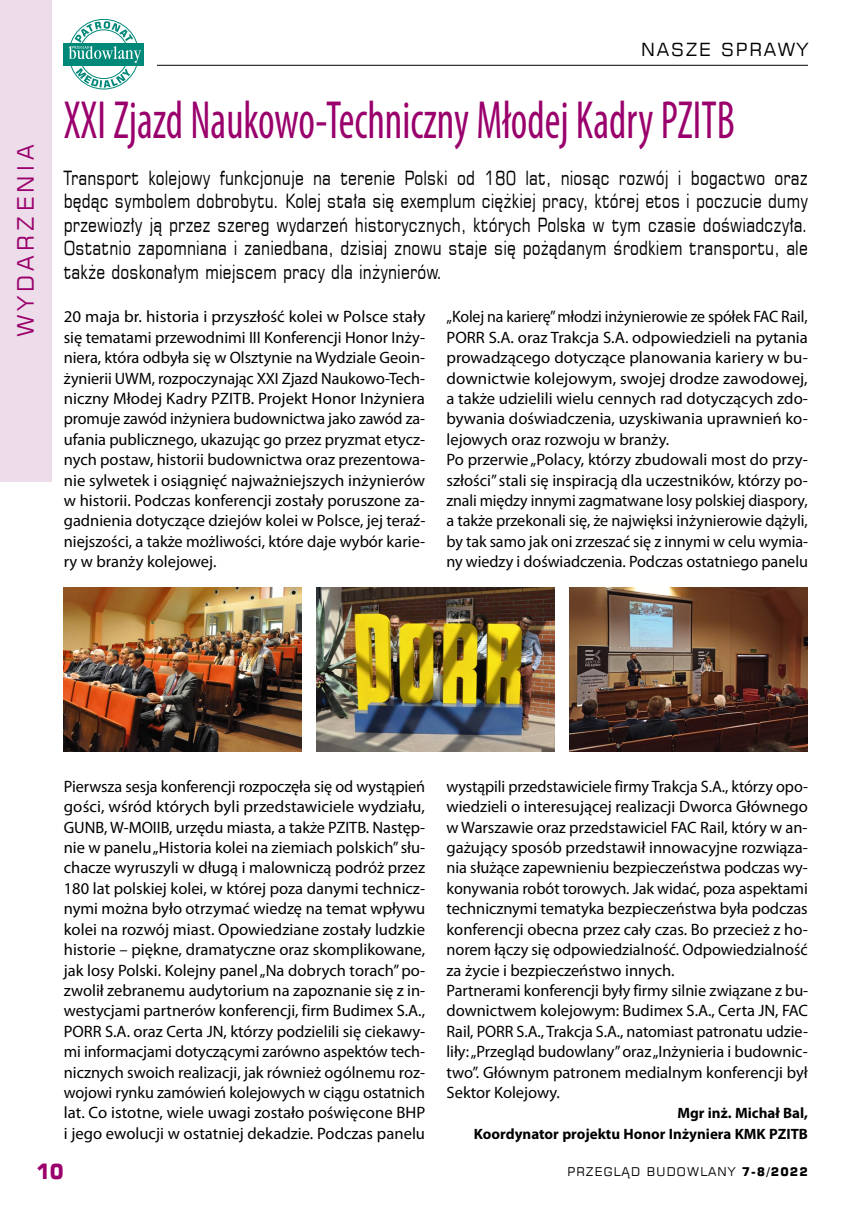
<style>
.page{position:relative;width:859px;height:1212px;background:#fff}
.page>*{position:absolute;margin:0;border:0;box-sizing:border-box;transform-origin:0 0}
.t1{font:condensed 54px "Myriad Pro";color:#9a006c;scale:.8 1}
.t2{font:22.5px "Square 721 EU";color:#9a006c}
.t3{font:700 21px "Square 721 EU";color:#9a006c;scale:.95 1}
.t4{font:19.5px/23.5px "Square 721 EU";letter-spacing:.01em;color:#000;text-align:justify;scale:.8 1}
.t5{font:18px "Square 721 EU";letter-spacing:.1em;color:#000}
.t6{font:16.5px/20.4px "Myriad Pro";color:#000;text-align:justify}
.t7{font:16.5px/20.4px "Myriad Pro";color:#000;scale:.96 1}
.t8{font:700 15px/20.4px "Myriad Pro";color:#000;text-align:right}
.t9{font:12px "Square 721 EU";letter-spacing:.1em;color:#000}
.s1{font-weight:700}
</style>
<div class="page">
<div style="left:0;top:0;width:51px;height:481px;background:#eddce9"></div>
<hr style="left:64px;top:65px;width:744px;height:1px;background:#000">
<div style="left:64px;top:0;width:93px;height:93px;background:#fff"></div>
<div style="left:64px;top:43px;width:80px;height:22px;background:#008879"></div>
<svg style="left:69px;top:21px;width:72px;height:67px"></svg>
<img style="left:64px;top:588px;width:238px;height:163px">
<img style="left:317px;top:588px;width:238px;height:163px">
<img style="left:570px;top:588px;width:238px;height:163px">
<h2 class="t2" style="left:11px;top:337px;width:193px;rotate:-90deg">WYDARZEN IA</h2>
<p class="t5" style="left:641px;top:38px;width:168px">nasze sprawy</p>
<h1 class="t1" style="left:64px;top:87px;width:840px">XXI Zjazd Naukowo-Techniczny Młodej Kadry PZITB</h1>
<p class="t4" style="left:64px;top:166px;width:932px">Transport kolejowy funkcjonuje na terenie Polski od 180 lat, niosąc rozwój i bogactwo oraz będąc symbolem dobrobytu. Kolej stała się exemplum ciężkiej pracy, której etos i poczucie dumy przewiozły ją przez szereg wydarzeń historycznych, których Polska w tym czasie doświadczyła.<br>Ostatnio zapomniana i zaniedbana, dzisiaj znowu staje się pożądanym środkiem transportu, ale także doskonałym miejscem pracy dla inżynierów.</p>
<p class="t6" style="left:64px;top:306px;width:363px">20 maja br. historia i przyszłość kolei w Polsce stały się tematami przewodnimi III Konferencji Honor Inży&shy;niera, która odbyła się w Olsztynie na Wydziale Geoin&shy;żynierii UWM, rozpoczynając XXI Zjazd Naukowo-Tech&shy;niczny Młodej Kadry PZITB. Projekt Honor Inżyniera promuje zawód inżyniera budownictwa jako zawód za&shy;ufania publicznego, ukazując go przez pryzmat etycz&shy;nych postaw, historii budownictwa oraz prezentowa&shy;nie sylwetek i osiągnięć najważniejszych inżynierów w historii. Podczas konferencji zostały poruszone za&shy;gadnienia dotyczące dziejów kolei w Polsce, jej teraź&shy;niejszości, a także możliwości, które daje wybór karie&shy;ry w branży kolejowej.</p>
<p class="t7" style="left:446px;top:306px;width:378px">„Kolej na karierę” młodzi inżynierowie ze spółek FAC Rail, PORR S.A. oraz Trakcja S.A. odpowiedzieli na pytania prowadzącego dotyczące planowania kariery w bu&shy;downictwie kolejowym, swojej drodze zawodowej, a także udzielili wielu cennych rad dotyczących zdo&shy;bywania doświadczenia, uzyskiwania uprawnień ko&shy;lejowych oraz rozwoju w branży.<br>Po przerwie „Polacy, którzy zbudowali most do przy&shy;szłości” stali się inspiracją dla uczestników, którzy po&shy;znali między innymi zagmatwane losy polskiej diaspory, a także przekonali się, że najwięksi inżynierowie dążyli, by tak samo jak oni zrzeszać się z innymi w celu wymia&shy;ny wiedzy i doświadczenia. Podczas ostatniego panelu</p>
<p class="t6" style="left:64px;top:776px;width:363px">Pierwsza sesja konferencji rozpoczęła się od wystąpień gości, wśród których byli przedstawiciele wydziału, GUNB, W-MOIIB, urzędu miasta, a także PZITB. Następ&shy;nie w panelu „Historia kolei na ziemiach polskich” słu&shy;chacze wyruszyli w długą i malowniczą podróż przez 180 lat polskiej kolei, w której poza danymi technicz&shy;nymi można było otrzymać wiedzę na temat wpływu kolei na rozwój miast. Opowiedziane zostały ludzkie historie – piękne, dramatyczne oraz skomplikowane, jak losy Polski. Kolejny panel „Na dobrych torach” po&shy;zwolił zebranemu audytorium na zapoznanie się z in&shy;westycjami partnerów konferencji, firm Budimex S.A., PORR S.A. oraz Certa JN, którzy podzielili się ciekawy&shy;mi informacjami dotyczącymi zarówno aspektów tech&shy;nicznych swoich realizacji, jak również ogólnemu roz&shy;wojowi rynku zamówień kolejowych w ciągu ostatnich lat. Co istotne, wiele uwagi zostało poświęcone BHP i jego ewolucji w ostatniej dekadzie. Podczas panelu</p>
<p class="t6" style="left:446px;top:776px;width:363px;text-align:left">wystąpili przedstawiciele firmy Trakcja S.A., którzy opo&shy;wiedzieli o interesującej realizacji Dworca Głównego w Warszawie oraz przedstawiciel FAC Rail, który w an&shy;gażujący sposób przedstawił innowacyjne rozwiąza&shy;nia służące zapewnieniu bezpieczeństwa podczas wy&shy;konywania robót torowych. Jak widać, poza aspektami technicznymi tematyka bezpieczeństwa była podczas konferencji obecna przez cały czas. Bo przecież z ho&shy;norem łączy się odpowiedzialność. Odpowiedzialność za życie i bezpieczeństwo innych.<br>Partnerami konferencji były firmy silnie związane z bu&shy;downictwem kolejowym: Budimex S.A., Certa JN, FAC Rail, PORR S.A., Trakcja S.A., natomiast patronatu udzie&shy;liły: „Przegląd budowlany” oraz „Inżynieria i budownic&shy;two”. Głównym patronem medialnym konferencji był Sektor Kolejowy.</p>
<p class="t8" style="left:474px;top:1103px;width:335px">Mgr inż. Michał Bal,<br>Koordynator projektu Honor Inżyniera KMK PZITB</p>
<p class="t3" style="left:36px;top:1158px;width:31px">10</p>
<p class="t9" style="left:567px;top:1164px;width:242px">PRzeglĄd budowlany <span class="s1">7-8/2022</span></p>
</div>
